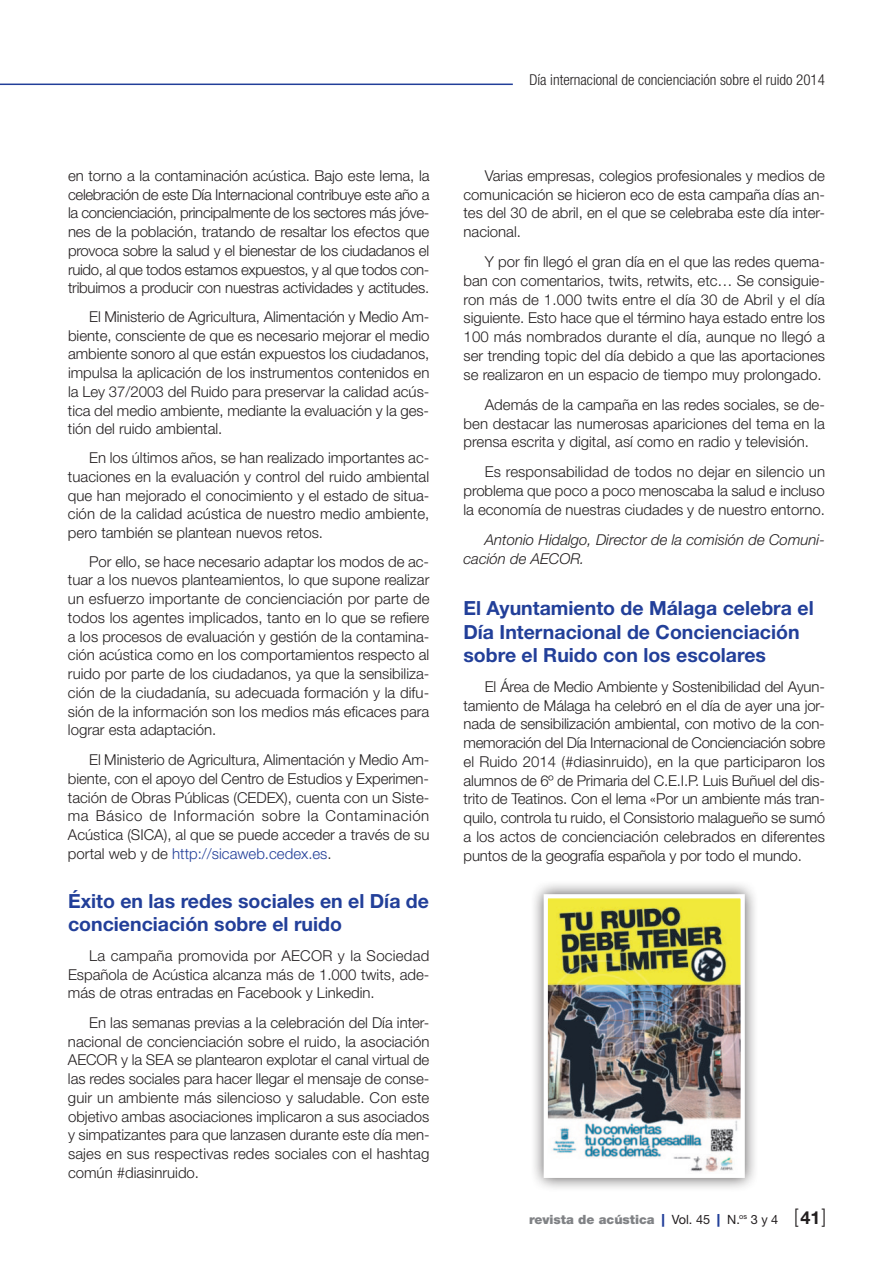
<style>
.page{position:relative;width:893px;height:1263px;background:#fff}
.page>*{position:absolute;margin:0;border:0;box-sizing:border-box;transform-origin:0 0}
.t1{font:700 19.5px/23.2px "Helvetica Neue LT Std";color:#223f99}
.t2{font:700 18px "Helvetica Neue LT Std";color:#231f20}
.t3{font:300 15px/18.8px "Helvetica Neue LT Std";color:#231f20;text-align:justify}
.t4{font:italic 300 15px/18.8px "Helvetica Neue LT Std";color:#231f20}
.t5{font:300 condensed 15px "Helvetica Neue LT Std";color:#231f20}
.t6{font:900 12.75px "Helvetica Neue LT Std";color:#808285}
.s1{color:#223f99}
.s2{font-weight:400;color:#231f20}
.s3{font-weight:300;font-size:19.8px;color:#231f20}
</style>
<div class="page">
<hr style="left:0;top:84px;width:513px;height:1px;background:#223f99">
<div style="left:530px;top:880px;width:229px;height:312px;background:#231f20;opacity:.75"></div>
<img style="left:549px;top:899px;width:191px;height:274px">
<div style="left:544px;top:894px;width:201px;height:284px;border:4px solid #fff"></div>
<p class="t3" style="left:68px;top:166px;width:363px">en torno a la contaminación acústica. Bajo este lema, la celebración de este Día Internacional contribuye este año a la concienciación, principalmente de los sectores más jóve&shy;nes de la población, tratando de resaltar los efectos que provoca sobre la salud y el bienestar de los ciudadanos el ruido, al que todos estamos expuestos, y al que todos con&shy;tribuimos a producir con nuestras actividades y actitudes.</p>
<p class="t3" style="left:68px;top:307px;width:363px;text-indent:21px">El Ministerio de Agricultura, Alimentación y Medio Am&shy;biente, consciente de que es necesario mejorar el medio ambiente sonoro al que están expuestos los ciudadanos, impulsa la aplicación de los instrumentos contenidos en la Ley 37/2003 del Ruido para preservar la calidad acús&shy;tica del medio ambiente, mediante la evaluación y la ges&shy;tión del ruido ambiental.</p>
<p class="t3" style="left:68px;top:448px;width:363px;text-indent:21px">En los últimos años, se han realizado importantes ac&shy;tuaciones en la evaluación y control del ruido ambiental que han mejorado el conocimiento y el estado de situa&shy;ción de la calidad acústica de nuestro medio ambiente, pero también se plantean nuevos retos.</p>
<p class="t3" style="left:68px;top:552px;width:363px;text-indent:21px">Por ello, se hace necesario adaptar los modos de ac&shy;tuar a los nuevos planteamientos, lo que supone realizar un esfuerzo importante de concienciación por parte de todos los agentes implicados, tanto en lo que se refiere a los procesos de evaluación y gestión de la contamina&shy;ción acústica como en los comportamientos respecto al ruido por parte de los ciudadanos, ya que la sensibiliza&shy;ción de la ciudadanía, su adecuada formación y la difu&shy;sión de la información son los medios más eficaces para lograr esta adaptación.</p>
<p class="t3" style="left:68px;top:750px;width:363px;text-indent:21px">El Ministerio de Agricultura, Alimentación y Medio Am&shy;biente, con el apoyo del Centro de Estudios y Experimen&shy;tación de Obras Públicas (CEDEX), cuenta con un Siste&shy;ma Básico de Información sobre la Contaminación Acústica (SICA), al que se puede acceder a través de su portal web y de <span class="s1">http://sicaweb.cedex.es</span>.</p>
<h1 class="t1" style="left:68px;top:889px;width:363px">Éxito en las redes sociales en el Día de concienciación sobre el ruido</h1>
<p class="t3" style="left:68px;top:946px;width:363px;text-indent:21px">La campaña promovida por AECOR y la Sociedad Española de Acústica alcanza más de 1.000 twits, ade&shy;más de otras entradas en Facebook y Linkedin.</p>
<p class="t3" style="left:68px;top:1013px;width:363px;text-indent:21px">En las semanas previas a la celebración del Día inter&shy;nacional de concienciación sobre el ruido, la asociación AECOR y la SEA se plantearon explotar el canal virtual de las redes sociales para hacer llegar el mensaje de conse&shy;guir un ambiente más silencioso y saludable. Con este objetivo ambas asociaciones implicaron a sus asociados y simpatizantes para que lanzasen durante este día men&shy;sajes en sus respectivas redes sociales con el hashtag común #diasinruido.</p>
<p class="t5" style="left:529px;top:71px;width:297px">Día internacional de concienciación sobre el ruido 2014</p>
<p class="t3" style="left:463px;top:166px;width:363px;text-indent:21px">Varias empresas, colegios profesionales y medios de comunicación se hicieron eco de esta campaña días an&shy;tes del 30 de abril, en el que se celebraba este día inter&shy;nacional.</p>
<p class="t3" style="left:463px;top:252px;width:363px;text-indent:21px">Y por fin llegó el gran día en el que las redes quema&shy;ban con comentarios, twits, retwits, etc… Se consiguie&shy;ron más de 1.000 twits entre el día 30 de Abril y el día siguiente. Esto hace que el término haya estado entre los 100 más nombrados durante el día, aunque no llegó a ser trending topic del día debido a que las aportaciones se realizaron en un espacio de tiempo muy prolongado.</p>
<p class="t3" style="left:463px;top:395px;width:363px;text-indent:21px">Además de la campaña en las redes sociales, se de&shy;ben destacar las numerosas apariciones del tema en la prensa escrita y digital, así como en radio y televisión.</p>
<p class="t3" style="left:463px;top:462px;width:363px;text-indent:21px">Es responsabilidad de todos no dejar en silencio un problema que poco a poco menoscaba la salud e incluso la economía de nuestras ciudades y de nuestro entorno.</p>
<p class="t4" style="left:463px;top:530px;width:363px;text-indent:21px">Antonio Hidalgo, Director de la comisión de Comuni&shy;cación de AECOR.</p>
<h1 class="t1" style="left:463px;top:596px;width:352px">El Ayuntamiento de Málaga celebra el<br>Día Internacional de Concienciación sobre el Ruido con los escolares</h1>
<p class="t3" style="left:463px;top:677px;width:363px;text-indent:21px">El Área de Medio Ambiente y Sostenibilidad del Ayun&shy;tamiento de Málaga ha celebró en el día de ayer una jor&shy;nada de sensibilización ambiental, con motivo de la con&shy;memoración del Día Internacional de Concienciación sobre el Ruido 2014 (#diasinruido), en la que participaron los alumnos de 6º de Primaria del C.E.I.P. Luis Buñuel del dis&shy;trito de Teatinos. Con el lema «Por un ambiente más tran&shy;quilo, controla tu ruido, el Consistorio malagueño se sumó a los actos de concienciación celebrados en diferentes puntos de la geografía española y por todo el mundo.</p>
<p class="t6" style="left:529px;top:1212px;width:299px">revista de acústica <span class="s1">|</span> <span class="s2">Vol. 45</span> <span class="s1">|</span> <span class="s2">N.</span><sup>os</sup> <span class="s2">3 y 4</span> <span class="s3">[ ]</span></p>
<p class="t2" style="left:800px;top:1207px;width:22px">41</p>
</div>
